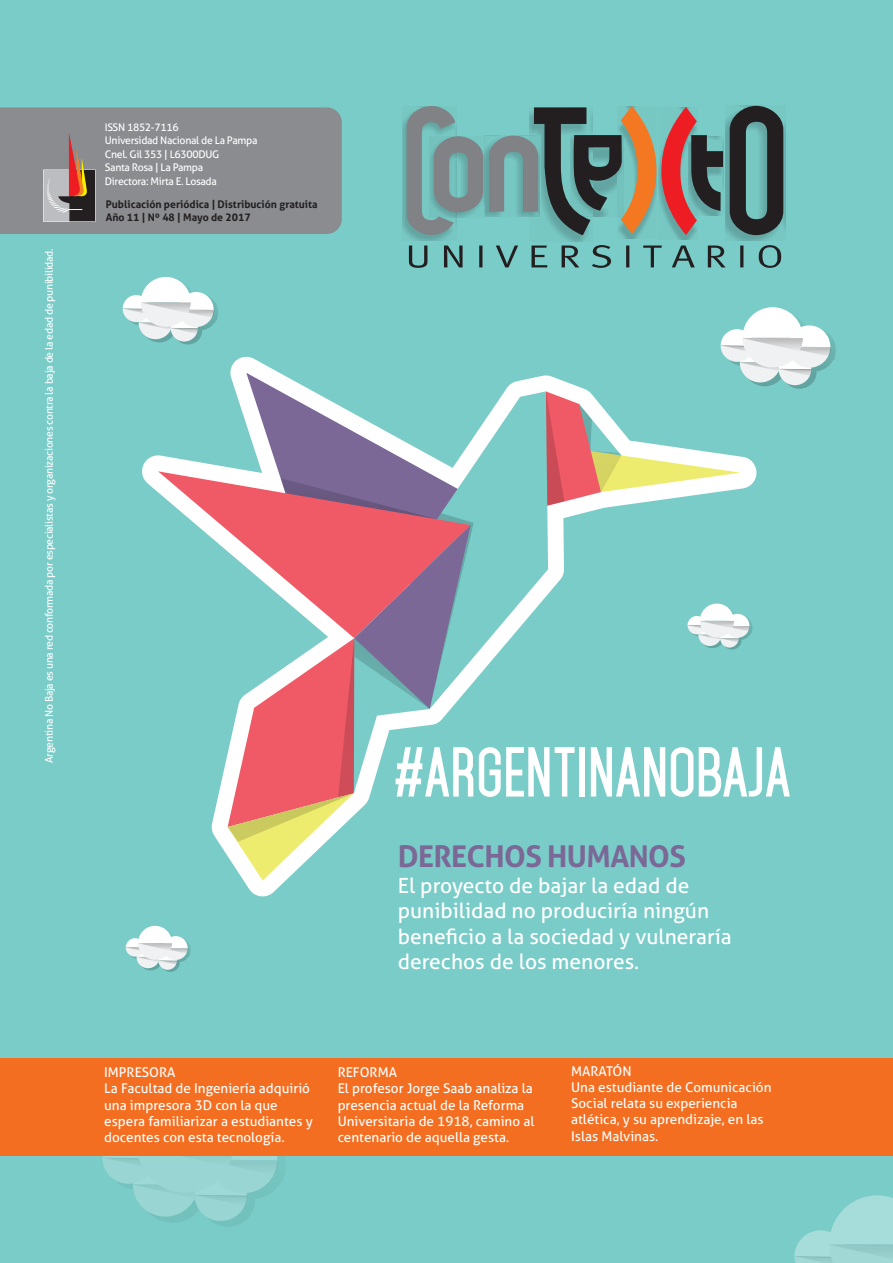
<style>
.page{position:relative;width:893px;height:1263px;background:#fff}
.page>*{position:absolute;margin:0;border:0;box-sizing:border-box;transform-origin:0 0}
.t1{font:700 30px "Aller";letter-spacing:-.02em;color:#7b6896}
.t2{font:21px/25.5px "Aller";color:#fff}
.t3{font:13.5px/16.2px "Aller";color:#fff}
.t4{font:10.5px/13.5px "Aller";letter-spacing:-.03em;color:#fff}
.t5{font:700 10.5px/13.5px "Aller";color:#231f20}
</style>
<div class="page">
<div style="left:1px;top:0;width:892px;height:1263px;background:#7accc8"></div>
<svg style="left:142px;top:455px;width:144px;height:441px"></svg>
<svg style="left:158px;top:471px;width:70px;height:167px"></svg>
<svg style="left:122px;top:277px;width:96px;height:68px"></svg>
<svg style="left:125px;top:926px;width:66px;height:46px"></svg>
<svg style="left:101px;top:1155px;width:185px;height:71px"></svg>
<svg style="left:794px;top:1195px;width:99px;height:68px"></svg>
<svg style="left:725px;top:116px;width:60px;height:125px"></svg>
<svg style="left:561px;top:235px;width:26px;height:6px"></svg>
<svg style="left:622px;top:235px;width:17px;height:4px"></svg>
<svg style="left:675px;top:235px;width:19px;height:5px"></svg>
<svg style="left:723px;top:141px;width:1px;height:48px"></svg>
<svg style="left:485px;top:135px;width:4px;height:82px"></svg>
<svg style="left:483px;top:149px;width:2px;height:68px"></svg>
<svg style="left:403px;top:117px;width:46px;height:124px"></svg>
<svg style="left:730px;top:106px;width:53px;height:129px"></svg>
<svg style="left:489px;top:106px;width:234px;height:129px"></svg>
<svg style="left:407px;top:106px;width:76px;height:129px"></svg>
<svg style="left:409px;top:245px;width:372px;height:23px"></svg>
<div style="left:0;top:1058px;width:893px;height:97px;background:#f36e21"></div>
<svg style="left:0;top:107px;width:342px;height:127px;background:#8a8a8c"></svg>
<svg style="left:228px;top:307px;width:608px;height:573px"></svg>
<p class="t4" style="left:42px;top:763px;width:516px;rotate:-90deg">Argentina No Baja es una red conformada por especialistas y organizaciones contra la baja de la edad de punibilidad.</p>
<p class="t4" style="left:105px;top:120px;width:154px">ISSN 1852-7116<br>Universidad Nacional de La Pampa<br>Cnel. Gil 353 | L6300DUG<br>Santa Rosa | La Pampa<br>Directora: Mirta E. Losada</p>
<p class="t5" style="left:106px;top:197px;width:213px">Publicación periódica | Distribución gratuita<br>Año 11 | Nº 48 | Mayo de 2017</p>
<h1 class="t1" style="left:398px;top:838px;width:290px">DERECHOS HUMANOS</h1>
<h2 class="t2" style="left:398px;top:872px;width:335px">El proyecto de bajar la edad de punibilidad no produciría ningún beneficio a la sociedad y vulneraría derechos de los menores.</h2>
<p class="t3" style="left:104px;top:1064px;width:210px">IMPRESORA<br>La Facultad de Ingeniería adquirió una impresora 3D con la que espera familiarizar a estudiantes y docentes con esta tecnología.</p>
<p class="t3" style="left:338px;top:1064px;width:198px">REFORMA<br>El profesor Jorge Saab analiza la presencia actual de la Reforma<br>Universitaria de 1918, camino al centenario de aquella gesta.</p>
<p class="t3" style="left:571px;top:1063px;width:202px">MARATÓN<br>Una estudiante de Comunicación<br>Social relata su experiencia atlética, y su aprendizaje, en las<br>Islas Malvinas.</p>
</div>
